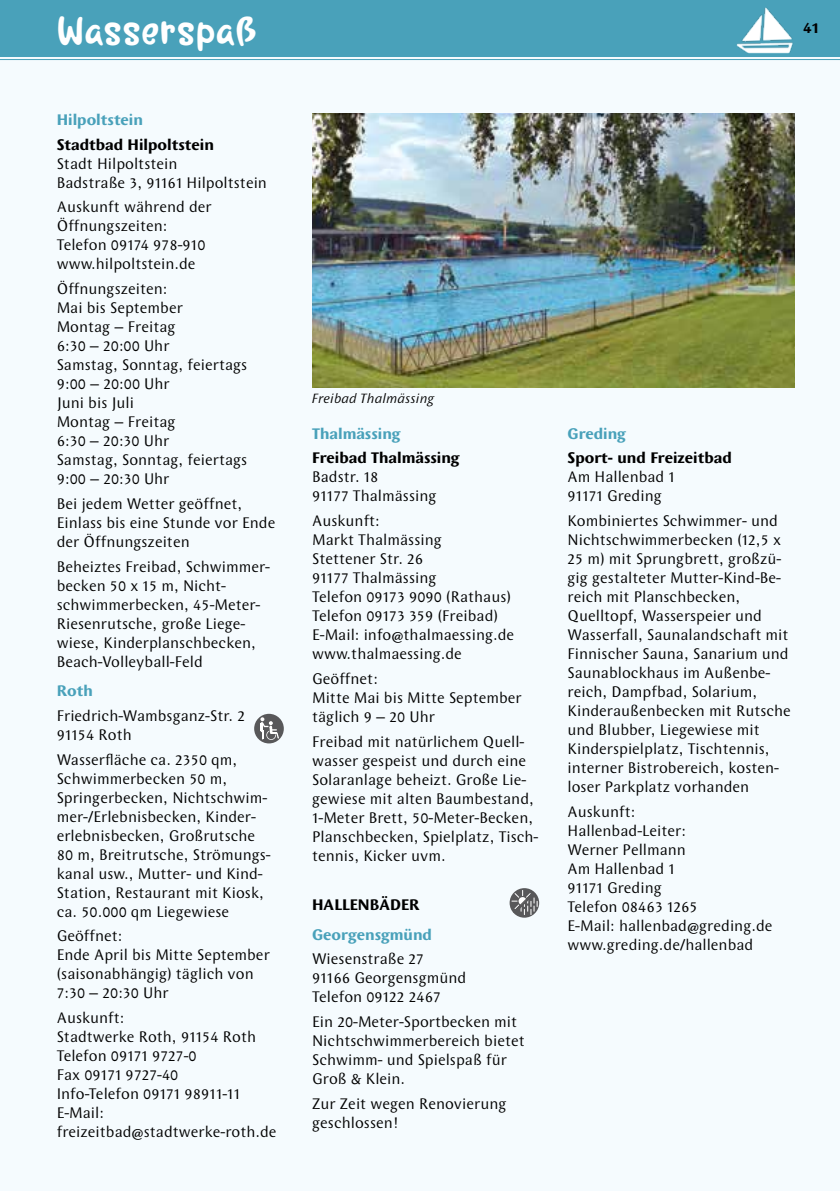
<style>
.page{position:relative;width:840px;height:1191px;background:#fff}
.page>*{position:absolute;margin:0;border:0;box-sizing:border-box;transform-origin:0 0}
.t1{font:41.8px "Milkand Honey";letter-spacing:.025em;color:#fff}
.t2{font:16px/19px "Wunderlich OT";color:#000}
.t3{font:700 16px "Wunderlich OT";color:#000}
.t4{font:700 16px "Wunderlich OT";color:#49a1ba}
.t5{font:italic 14px "Wunderlich OT";color:#000}
</style>
<div class="page">
<div style="left:0;top:0;width:839px;height:1191px;background:#f5fbfe"></div>
<div style="left:0;top:0;width:839px;height:57px;background:#49a1ba"></div>
<hr style="left:0;top:59px;width:839px;height:1px;background:#49a1ba">
<img style="left:736px;top:7px;width:57px;height:47px">
<img style="left:312px;top:113px;width:482px;height:274px">
<svg style="left:509px;top:888px;width:30px;height:29px"></svg>
<svg style="left:511px;top:890px;width:26px;height:25px"></svg>
<div style="left:254px;top:714px;width:30px;height:29px;background:#58585a;border-radius:50%"></div>
<svg style="left:260px;top:717px;width:19px;height:23px"></svg>
<h1 class="t1" style="left:57px;top:7px;width:201px">Wasserspaß</h1>
<p class="t3" style="left:803px;top:19px;width:18px">41</p>
<p class="t4" style="left:57px;top:111px;width:88px">Hilpoltstein</p>
<p class="t3" style="left:57px;top:135px;width:158px">Stadtbad Hilpoltstein</p>
<p class="t2" style="left:57px;top:154px;width:212px">Stadt Hilpoltstein<br>Badstraße 3, 91161 Hilpoltstein</p>
<p class="t2" style="left:57px;top:198px;width:156px">Auskunft während der<br>Öffnungszeiten:<br>Telefon 09174 978-910 www.hilpoltstein.de</p>
<p class="t2" style="left:57px;top:279px;width:192px">Öffnungszeiten:<br>Mai bis September<br>Montag – Freitag<br>6:30 – 20:00 Uhr<br>Samstag, Sonntag, feiertags<br>9:00 – 20:00 Uhr<br>Juni bis Juli<br>Montag – Freitag<br>6:30 – 20:30 Uhr<br>Samstag, Sonntag, feiertags<br>9:00 – 20:30 Uhr</p>
<p class="t2" style="left:57px;top:494px;width:220px">Bei jedem Wetter geöffnet,<br>Einlass bis eine Stunde vor Ende der Öffnungszeiten</p>
<p class="t2" style="left:57px;top:557px;width:215px">Beheiztes Freibad, Schwimmer&shy;becken 50 x 15 m, Nicht&shy;schwimmerbecken, 45-Meter-<br>Riesenrutsche, große Liege&shy;wiese, Kinderplanschbecken,<br>Beach-Volleyball-Feld</p>
<p class="t4" style="left:57px;top:682px;width:38px">Roth</p>
<p class="t2" style="left:57px;top:706px;width:190px">Friedrich-Wambsganz-Str. 2<br>91154 Roth</p>
<p class="t2" style="left:57px;top:750px;width:215px">Wasserfläche ca. 2350 qm,<br>Schwimmerbecken 50 m,<br>Springerbecken, Nichtschwim&shy;mer-/Erlebnisbecken, Kinder&shy;erlebnisbecken, Großrutsche<br>80 m, Breitrutsche, Strömungs&shy;kanal usw., Mutter- und Kind-<br>Station, Restaurant mit Kiosk, ca. 50.000 qm Liegewiese</p>
<p class="t2" style="left:57px;top:926px;width:214px">Geöffnet:<br>Ende April bis Mitte September (saisonabhängig) täglich von<br>7:30 – 20:30 Uhr</p>
<p class="t2" style="left:57px;top:1008px;width:221px">Auskunft:<br>Stadtwerke Roth, 91154 Roth<br>Telefon 09171 9727-0<br>Fax 09171 9727-40<br>Info-Telefon 09171 98911-11<br>E-Mail: freizeitbad@stadtwerke-roth.de</p>
<p class="t5" style="left:312px;top:391px;width:124px">Freibad Thalmässing</p>
<p class="t4" style="left:312px;top:424px;width:90px">Thalmässing</p>
<p class="t3" style="left:312px;top:449px;width:149px">Freibad Thalmässing</p>
<p class="t2" style="left:312px;top:468px;width:126px">Badstr. 18<br>91177 Thalmässing</p>
<p class="t2" style="left:312px;top:511px;width:203px">Auskunft:<br>Markt Thalmässing<br>Stettener Str. 26<br>91177 Thalmässing<br>Telefon 09173 9090 (Rathaus)<br>Telefon 09173 359 (Freibad)<br>E-Mail: info@thalmaessing.de www.thalmaessing.de</p>
<p class="t2" style="left:312px;top:669px;width:211px">Geöffnet:<br>Mitte Mai bis Mitte September täglich 9 – 20 Uhr</p>
<p class="t2" style="left:312px;top:732px;width:228px">Freibad mit natürlichem Quell&shy;wasser gespeist und durch eine<br>Solaranlage beheizt. Große Lie&shy;gewiese mit alten Baumbestand,<br>1-Meter Brett, 50-Meter-Becken,<br>Planschbecken, Spielplatz, Tisch&shy;tennis, Kicker uvm.</p>
<p class="t3" style="left:312px;top:895px;width:109px">HALLENBÄDER</p>
<p class="t4" style="left:312px;top:925px;width:121px">Georgensgmünd</p>
<p class="t2" style="left:312px;top:949px;width:155px">Wiesenstraße 27<br>91166 Georgensgmünd<br>Telefon 09122 2467</p>
<p class="t2" style="left:312px;top:1012px;width:214px">Ein 20-Meter-Sportbecken mit<br>Nichtschwimmerbereich bietet<br>Schwimm- und Spielspaß für<br>Groß &amp; Klein.</p>
<p class="t2" style="left:312px;top:1094px;width:196px">Zur Zeit wegen Renovierung geschlossen!</p>
<p class="t4" style="left:567px;top:424px;width:60px">Greding</p>
<p class="t3" style="left:567px;top:449px;width:165px">Sport- und Freizeitbad</p>
<p class="t2" style="left:567px;top:468px;width:109px">Am Hallenbad 1<br>91171 Greding</p>
<p class="t2" style="left:567px;top:511px;width:225px">Kombiniertes Schwimmer- und<br>Nichtschwimmerbecken (12,5 x<br>25 m) mit Sprungbrett, großzü&shy;gig gestalteter Mutter-Kind-Be&shy;reich mit Planschbecken,<br>Quelltopf, Wasserspeier und<br>Wasserfall, Saunalandschaft mit<br>Finnischer Sauna, Sanarium und<br>Saunablockhaus im Außenbe&shy;reich, Dampfbad, Solarium,<br>Kinderaußenbecken mit Rutsche und Blubber, Liegewiese mit<br>Kinderspielplatz, Tischtennis, interner Bistrobereich, kosten&shy;loser Parkplatz vorhanden</p>
<p class="t2" style="left:567px;top:802px;width:206px">Auskunft:<br>Hallenbad-Leiter:<br>Werner Pellmann<br>Am Hallenbad 1<br>91171 Greding<br>Telefon 08463 1265<br>E-Mail: hallenbad@greding.de www.greding.de/hallenbad</p>
</div>
